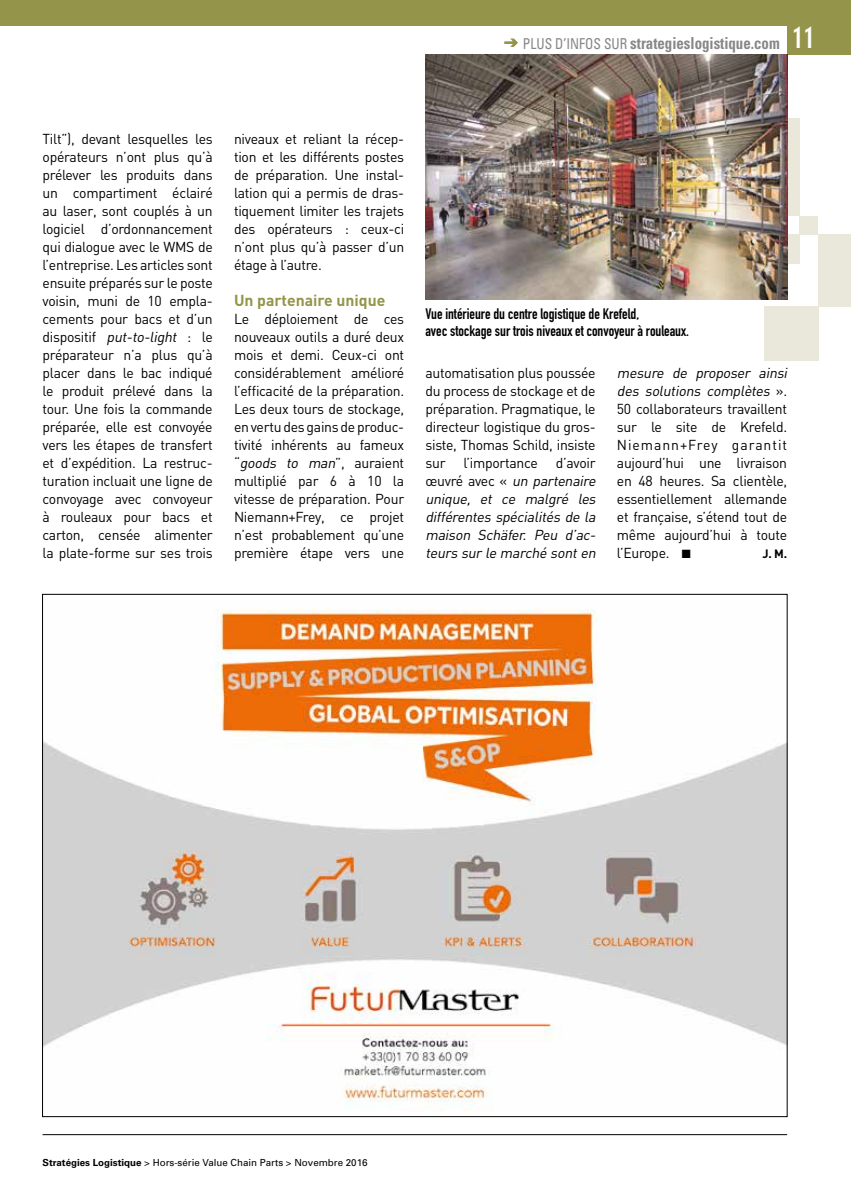
<style>
.page{position:relative;width:851px;height:1204px;background:#fff}
.page>*{position:absolute;margin:0;border:0;box-sizing:border-box;transform-origin:0 0}
.t1{font:700 condensed 16.5px "Univers";color:#878787;scale:.9 1}
.t2{font:700 15.75px "DIN";color:#94944a}
.t3{font:15px/16.5px "DIN Engschrift";color:#000}
.t4{font:14.25px/18px "DIN";letter-spacing:-.02em;color:#000;text-align:justify}
.t5{font:italic 14.25px/18px "DIN";color:#000}
.t6{font:700 12px "DIN";color:#000}
.t7{font:9.75px "Univers";color:#000}
.s1{font-weight:400;font-size:15px}
.s2{font-family:"DIN Neuzeit Grotesk";font-size:30px;color:#fff}
.s3{font-style:italic}
.s4{font-style:normal}
.s5{font-weight:700}
</style>
<div class="page">
<div style="left:0;top:0;width:850px;height:26px;background:#94944a"></div>
<div style="left:787px;top:0;width:63px;height:55px;background:#94944a"></div>
<div style="left:702px;top:118px;width:97px;height:98px;background:#e9e8da"></div>
<div style="left:799px;top:216px;width:18px;height:18px;background:#e9e8da"></div>
<div style="left:770px;top:234px;width:29px;height:30px;background:#e9e8da"></div>
<div style="left:817px;top:234px;width:33px;height:72px;background:#e9e8da"></div>
<div style="left:763px;top:306px;width:54px;height:54px;background:#e9e8da"></div>
<hr style="left:43px;top:1134px;width:744px;height:1px;background:#000">
<img style="left:44px;top:609px;width:741px;height:501px">
<img style="left:425px;top:54px;width:362px;height:245px">
<svg style="left:504px;top:38px;width:14px;height:9px"></svg>
<p class="t1" style="left:523px;top:33px;width:324px"><span class="s1">PLUS D’INFOS SUR</span> strategieslogistique.com <span class="s2">11</span></p>
<p class="t4" style="left:43px;top:130px;width:172px">Tilt”), devant lesquelles les opérateurs n’ont plus qu’à prélever les produits dans un compartiment éclairé au laser, sont couplés à un logiciel d’ordonnancement qui dialogue avec le WMS de l’entreprise. Les articles sont ensuite préparés sur le poste voisin, muni de 10 empla&shy;cements pour bacs et d’un dispositif <span class="s3">put-to-light</span> : le préparateur n’a plus qu’à placer dans le bac indiqué le produit prélevé dans la tour. Une fois la commande préparée, elle est convoyée vers les étapes de transfert et d’expédition. La restruc&shy;turation incluait une ligne de convoyage avec convoyeur à rouleaux pour bacs et carton, censée alimenter la plate-forme sur ses trois</p>
<p class="t4" style="left:234px;top:130px;width:172px">niveaux et reliant la récep&shy;tion et les différents postes de préparation. Une instal&shy;lation qui a permis de dras&shy;tiquement limiter les trajets des opérateurs : ceux-ci n’ont plus qu’à passer d’un étage à l’autre.</p>
<p class="t2" style="left:234px;top:290px;width:153px">Un partenaire unique</p>
<p class="t4" style="left:234px;top:310px;width:172px">Le déploiement de ces nouveaux outils a duré deux mois et demi. Ceux-ci ont considérablement amélioré l’efficacité de la préparation.<br>Les deux tours de stockage, en vertu des gains de produc&shy;tivité inhérents au fameux “<span class="s3">goods to man</span>”, auraient multiplié par 6 à 10 la vitesse de préparation. Pour Niemann+Frey, ce projet n’est probablement qu’une première étape vers une</p>
<p class="t3" style="left:425px;top:306px;width:265px">Vue intérieure du centre logistique de Krefeld,<br>avec stockage sur trois niveaux et convoyeur à rouleaux.</p>
<p class="t4" style="left:425px;top:364px;width:172px">automatisation plus poussée du process de stockage et de préparation. Pragmatique, le directeur logistique du gros&shy;siste, Thomas Schild, insiste sur</p>
<p class="t5" style="left:425px;top:454px;width:175px;text-indent:130px"><span class="s4">d’avoir œ u v ré a ve c «</span> un partenaire unique, et ce malgré les différentes spécialités de la maison Schäfer. Peu d’ac&shy;teurs surle marché sonten</p>
<p class="t4" style="left:463px;top:454px;width:76px">l’importance</p>
<p class="t4" style="left:617px;top:364px;width:175px;text-align:left"><span class="s3">mesure de proposer ainsi des solutions complètes</span> » .<br>50 collaborateurs travaillent sur le site de Krefeld.<br>Niemann+Frey garantit aujourd’hui une livraison en 48 heures. Sa clientèle, essentiellement allemande et française, s’étend tout de même aujourd’hui à toute l’Europe. ■</p>
<p class="t6" style="left:762px;top:546px;width:26px">J. M.</p>
<p class="t7" style="left:43px;top:1155px;width:326px"><span class="s5">Stratégies Logistique</span> &gt; Hors-série Value Chain Parts &gt; Novembre 2016</p>
</div>
